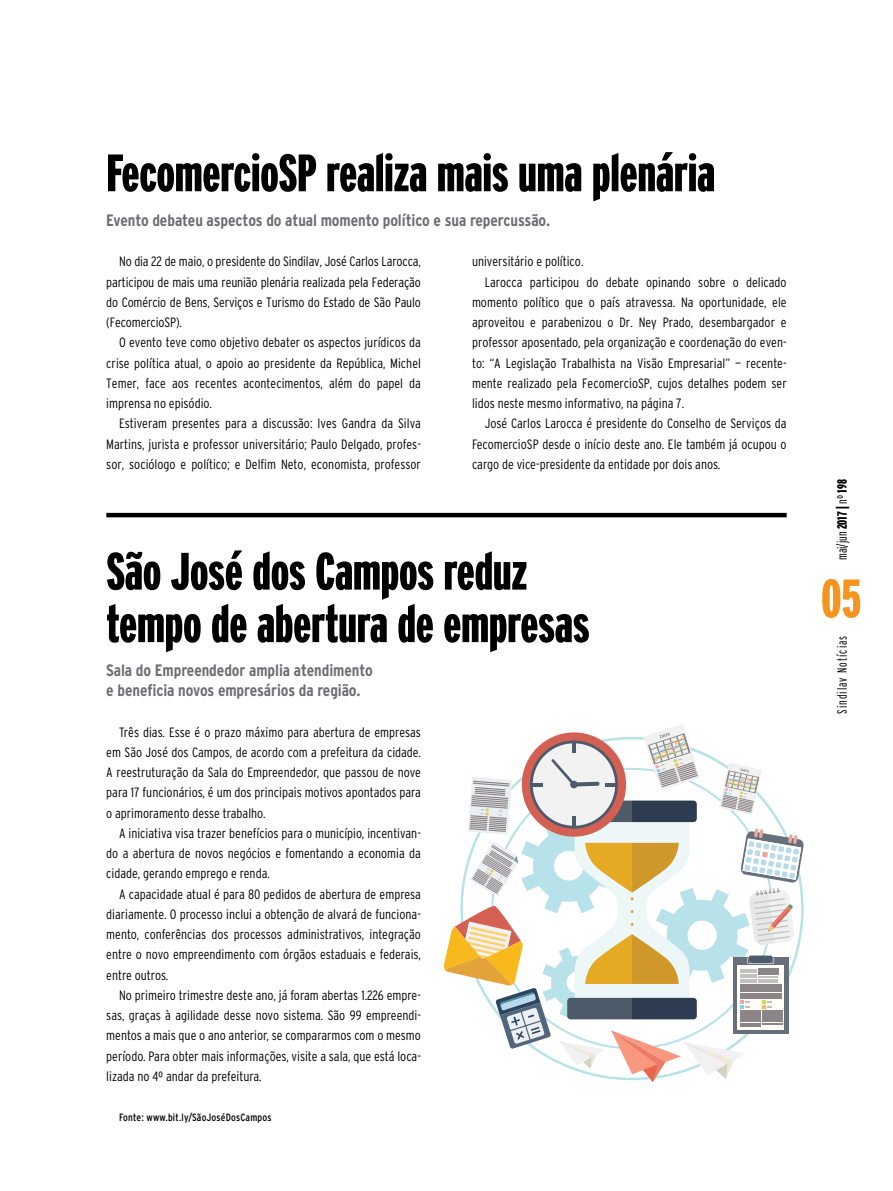
<style>
.page{position:relative;width:893px;height:1191px;background:#fff}
.page>*{position:absolute;margin:0;border:0;box-sizing:border-box;transform-origin:0 0}
.t1{font:900 extra-condensed 54px "Interstate";color:#f7941e}
.t2{font:900 extra-condensed 52.5px/52.5px "Interstate";letter-spacing:-.005em;color:#000}
.t3{font:700 condensed 16.5px/19.8px "Interstate";letter-spacing:-.005em;color:#6d6e71}
.t4{font:300 condensed 13.5px/20.2px "Interstate";color:#000;text-align:justify}
.t5{font:300 extra-condensed 13.5px "Interstate";letter-spacing:.075em;color:#000}
.t6{font:condensed 10.5px "Interstate";letter-spacing:.02em;color:#000}
.s1{font-weight:900}
</style>
<div class="page">
<hr style="left:106px;top:513px;width:681px;height:4px;background:#000">
<svg style="left:444px;top:724px;width:360px;height:358px"></svg>
<h2 class="t2" style="left:106px;top:146px;width:610px">FecomercioSP realiza mais uma plenária</h2>
<p class="t3" style="left:106px;top:210px;width:445px">Evento debateu aspectos do atual momento político e sua repercussão.</p>
<p class="t4" style="left:106px;top:251px;width:316px;text-indent:13px">No dia 22 de maio, o presidente do Sindilav, José Carlos Larocca, participou de mais uma reunião plenária realizada pela Federação do Comércio de Bens, Serviços e Turismo do Estado de São Paulo (FecomercioSP).</p>
<p class="t4" style="left:106px;top:332px;width:316px;text-indent:13px">O evento teve como objetivo debater os aspectos jurídicos da crise política atual, o apoio ao presidente da República, Michel Temer, face aos recentes acontecimentos, além do papel da imprensa no episódio.</p>
<p class="t4" style="left:106px;top:413px;width:316px;text-indent:13px">Estiveram presentes para a discussão: Ives Gandra da Silva Martins, jurista e professor universitário; Paulo Delgado, profes&shy;sor, sociólogo e político; e Delfim Neto, economista, professor</p>
<p class="t4" style="left:472px;top:251px;width:113px">universitário e político.</p>
<p class="t4" style="left:485px;top:271px;width:303px">Larocca participou do debate opinando sobre o delicado</p>
<p class="t4" style="left:472px;top:292px;width:316px">momento político que o país atravessa. Na oportunidade, ele</p>
<p class="t4" style="left:472px;top:312px;width:316px">aproveitou e parabenizou o Dr. Ney Prado, desembargador e</p>
<p class="t4" style="left:472px;top:332px;width:316px">professor aposentado, pela organização e coordenação do even-</p>
<p class="t4" style="left:472px;top:352px;width:316px">to: “A Legislação Trabalhista na Visão Empresarial” — recente-</p>
<p class="t4" style="left:472px;top:373px;width:316px">mente realizado pela FecomercioSP, cujos detalhes podem ser</p>
<p class="t4" style="left:472px;top:393px;width:214px">lidos neste mesmo informativo, na página 7.</p>
<p class="t4" style="left:485px;top:413px;width:303px">José Carlos Larocca é presidente do Conselho de Serviços da</p>
<p class="t4" style="left:472px;top:433px;width:316px">FecomercioSP desde o início deste ano. Ele também já ocupou o</p>
<p class="t4" style="left:472px;top:454px;width:250px">cargo de vice-presidente da entidade por dois anos.</p>
<h2 class="t2" style="left:106px;top:545px;width:485px">São José dos Campos reduz tempo de abertura de empresas</h2>
<p class="t3" style="left:106px;top:660px;width:268px">Sala do Empreendedor amplia atendimento e beneficia novos empresários da região.</p>
<p class="t4" style="left:106px;top:721px;width:316px;text-indent:13px">Três dias. Esse é o prazo máximo para abertura de empresas em São José dos Campos, de acordo com a prefeitura da cidade.<br>A reestruturação da Sala do Empreendedor, que passou de nove para 17 funcionários, é um dos principais motivos apontados para o aprimoramento desse trabalho.</p>
<p class="t4" style="left:106px;top:823px;width:316px;text-indent:13px">A iniciativa visa trazer benefícios para o município, incentivan&shy;do a abertura de novos negócios e fomentando a economia da cidade, gerando emprego e renda.</p>
<p class="t4" style="left:106px;top:883px;width:316px;text-indent:13px">A capacidade atual é para 80 pedidos de abertura de empresa diariamente. O processo inclui a obtenção de alvará de funciona&shy;mento, conferências dos processos administrativos, integração entre o novo empreendimento com órgãos estaduais e federais, entre outros.</p>
<p class="t4" style="left:106px;top:985px;width:316px;text-indent:13px">No primeiro trimestre deste ano, já foram abertas 1.226 empre&shy;sas, graças à agilidade desse novo sistema. São 99 empreendi&shy;mentos a mais que o ano anterior, se compararmos com o mesmo período. Para obter mais informações, visite a sala, que está loca&shy;lizada no 4º andar da prefeitura.</p>
<p class="t6" style="left:119px;top:1112px;width:154px">Fonte: www.bit.ly/SãoJoséDosCampos</p>
<p class="t5" style="left:834px;top:560px;width:82px;rotate:-90deg">mai/jun <span class="s1">2017 |</span> nº <span class="s1">198</span></p>
<h1 class="t1" style="left:821px;top:568px;width:42px">05</h1>
<p class="t5" style="left:834px;top:713px;width:80px;rotate:-90deg">Sindilav Notícias</p>
</div>
